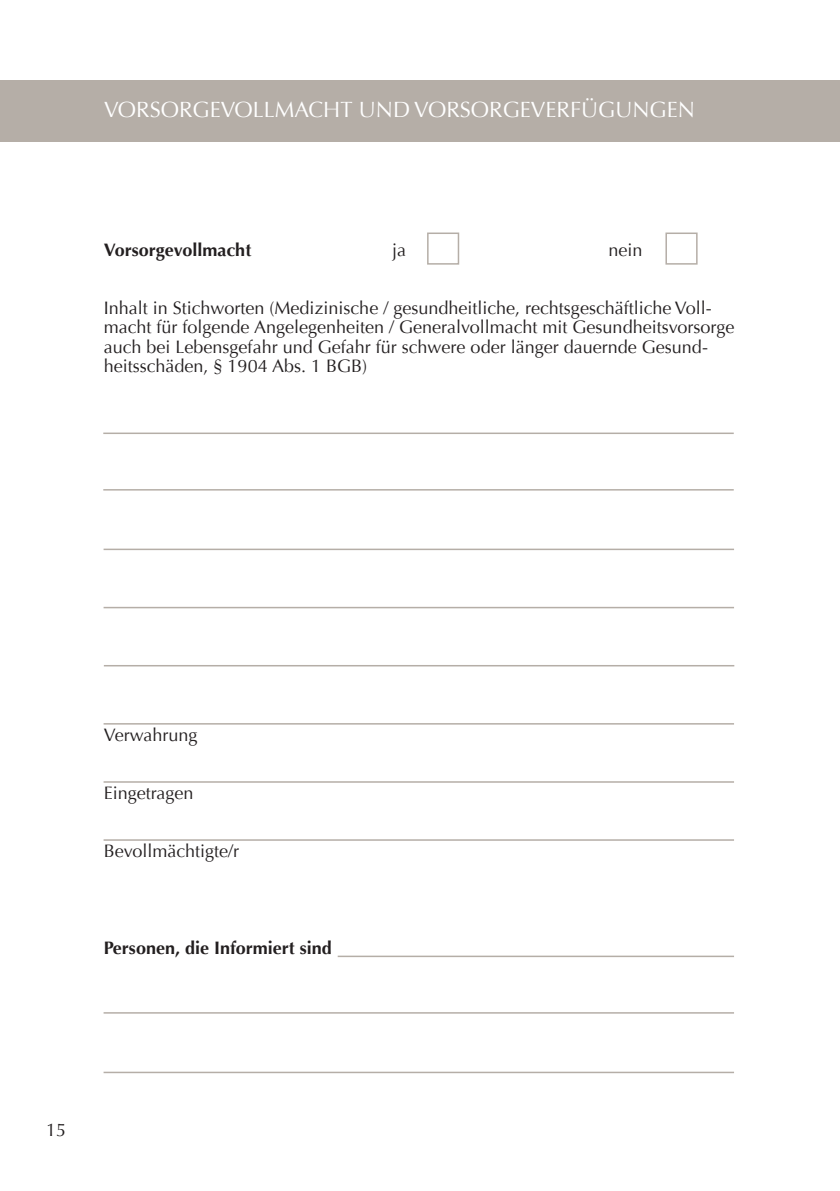
<style>
.page{position:relative;width:840px;height:1191px;background:#fff}
.page>*{position:absolute;margin:0;border:0;box-sizing:border-box;transform-origin:0 0}
.t1{font:22px "Optima";color:#fff}
.t2{font:18px/19.4px "Optima";color:#231f20}
.t3{font:700 18px "Optima";color:#231f20}
</style>
<div class="page">
<div style="left:0;top:80px;width:839px;height:62px;background:#b5aea7"></div>
<hr style="left:103px;top:607px;width:630px;height:1px;background:#b5aea7">
<hr style="left:103px;top:781px;width:630px;height:1px;background:#b5aea7">
<hr style="left:103px;top:723px;width:630px;height:1px;background:#b5aea7">
<hr style="left:103px;top:839px;width:630px;height:1px;background:#b5aea7">
<hr style="left:337px;top:955px;width:396px;height:2px;background:#b5aea7">
<hr style="left:103px;top:1012px;width:630px;height:1px;background:#b5aea7">
<hr style="left:103px;top:1071px;width:630px;height:2px;background:#b5aea7">
<hr style="left:103px;top:432px;width:630px;height:2px;background:#b5aea7">
<hr style="left:104px;top:665px;width:630px;height:1px;background:#b5aea7">
<hr style="left:103px;top:489px;width:630px;height:1px;background:#b5aea7">
<hr style="left:103px;top:548px;width:630px;height:2px;background:#b5aea7">
<div style="left:427px;top:232px;width:32px;height:33px;border:2px solid #b5aea7"></div>
<div style="left:665px;top:232px;width:32px;height:33px;border:2px solid #b5aea7"></div>
<p class="t1" style="left:104px;top:96px;width:592px">VORSORGEVOLLMACHT UND VORSORGEVERFÜGUNGEN</p>
<p class="t3" style="left:104px;top:239px;width:149px">Vorsorgevollmacht</p>
<p class="t2" style="left:392px;top:240px;width:16px">ja</p>
<p class="t2" style="left:608px;top:240px;width:36px">nein</p>
<p class="t2" style="left:104px;top:298px;width:632px">Inhalt in Stichworten (Medizinische / gesundheitliche, rechtsgeschäftliche Voll&shy;macht für folgende Angelegenheiten / Generalvollmacht mit Gesundheitsvorsorge auch bei Lebensgefahr und Gefahr für schwere oder länger dauernde Gesund&shy;heitsschäden, § 1904 Abs. 1 BGB)</p>
<p class="t2" style="left:104px;top:725px;width:95px">Verwahrung</p>
<p class="t2" style="left:104px;top:783px;width:91px">Eingetragen</p>
<p class="t2" style="left:104px;top:841px;width:137px">Bevollmächtigte/r</p>
<p class="t3" style="left:104px;top:937px;width:229px">Personen, die Informiert sind</p>
<p class="t2" style="left:46px;top:1120px;width:22px">15</p>
</div>
